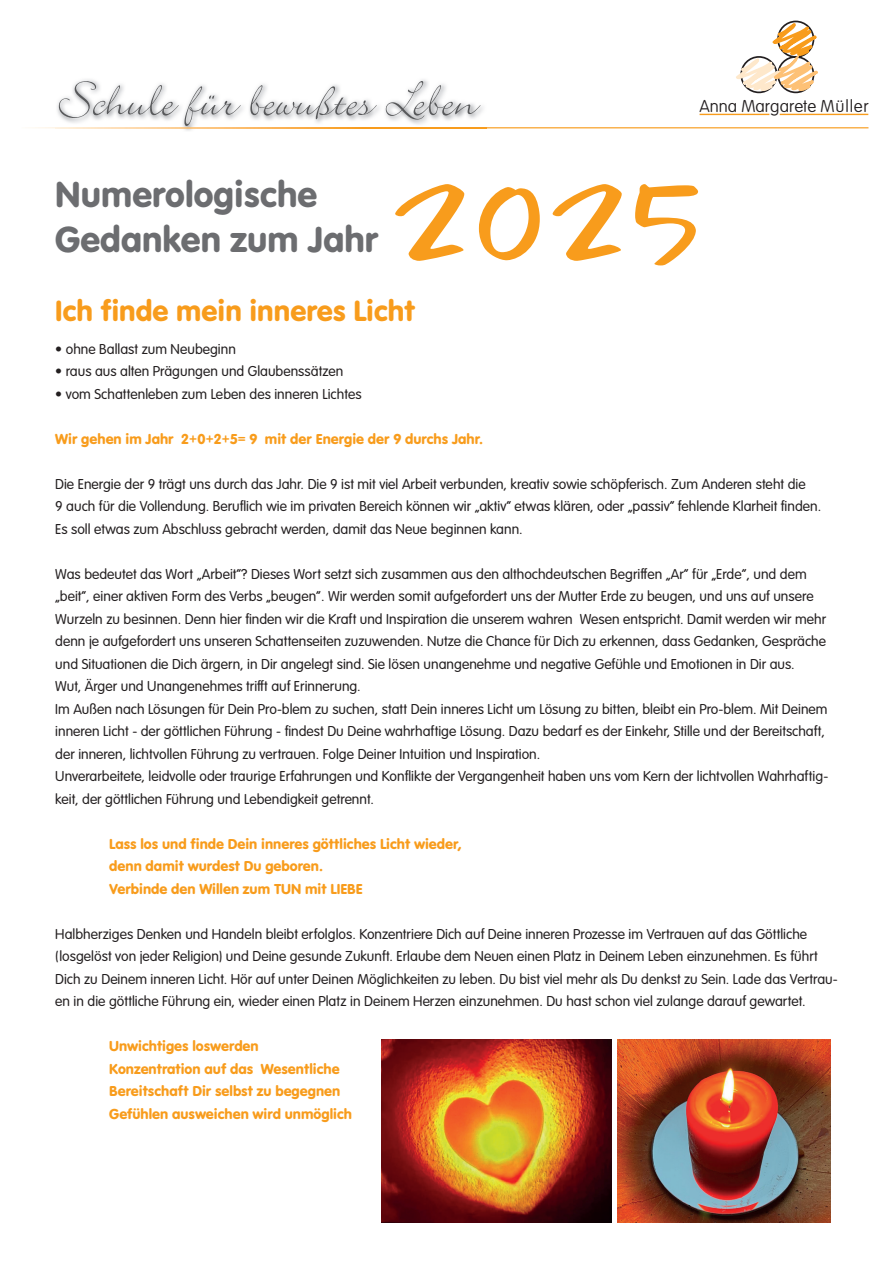
<style>
.page{position:relative;width:893px;height:1263px;background:#fff}
.page>*{position:absolute;margin:0;border:0;box-sizing:border-box;transform-origin:0 0}
.t1{font:300 149.25px "Chantal";color:#f89c1c}
.t2{font:54.9px "Bickley Script";color:#57585a}
.t3{font:37.5px/45px "VAG Rundschrift D";color:#6c6d70}
.t4{font:30.3px "VAG Rundschrift D";color:#f89c1c}
.t5{font:100 16.95px "VAG Rounded";color:#231f20}
.t6{font:300 15px/22.5px "VAG Rundschrift D";color:#231f20}
.t7{font:15px/22.5px "VAG Rundschrift D";color:#f89c1c}
</style>
<div class="page">
<svg style="left:736px;top:21px;width:82px;height:73px"></svg>
<hr style="left:780px;top:114px;width:88px;height:1px;background:#f89c1c">
<hr style="left:700px;top:114px;width:69px;height:1px;background:#f89c1c">
<img style="left:56px;top:79px;width:430px;height:52px">
<img style="left:59px;top:81px;width:422px;height:45px">
<svg style="left:35px;top:127px;width:833px;height:1px"></svg>
<img style="left:56px;top:127px;width:430px;height:1px">
<img style="left:382px;top:1039px;width:229px;height:183px">
<img style="left:617px;top:1039px;width:213px;height:183px">
<h2 class="t2" style="left:56px;top:73px;width:422px">Schule für bewußtes Leben</h2>
<p class="t5" style="left:699px;top:96px;width:171px">Anna Margarete Müller</p>
<h3 class="t3" style="left:55px;top:172px;width:325px">Numerologische<br>Gedanken zum Jahr</h3>
<h1 class="t1" style="left:395px;top:134px;width:316px">2025</h1>
<h3 class="t4" style="left:55px;top:293px;width:361px">Ich finde mein inneres Licht</h3>
<p class="t6" style="left:55px;top:338px;width:182px">• ohne Ballast zum Neubeginn</p>
<p class="t6" style="left:55px;top:360px;width:290px">• raus aus alten Prägungen und Glaubenssätzen</p>
<p class="t6" style="left:55px;top:383px;width:308px">• vom Schattenleben zum Leben des inneren Lichtes</p>
<p class="t7" style="left:55px;top:427px;width:429px">Wir gehen im Jahr 2+0+2+5= 9 mit der Energie der 9 durchs Jahr.</p>
<p class="t6" style="left:55px;top:473px;width:767px">Die Energie der 9 trägt uns durch das Jahr. Die 9 ist mit viel Arbeit verbunden, kreativ sowie schöpferisch. Zum Anderen steht die<br>9 auch für die Vollendung. Beruflich wie im privaten Bereich können wir „aktiv“ etwas klären, oder „passiv“ fehlende Klarheit finden.<br>Es soll etwas zum Abschluss gebracht werden, damit das Neue beginnen kann.</p>
<p class="t6" style="left:55px;top:563px;width:774px">Was bedeutet das Wort „Arbeit“? Dieses Wort setzt sich zusammen aus den althochdeutschen Begriffen „Ar“ für „Erde“, und dem „beit“, einer aktiven Form des Verbs „beugen“. Wir werden somit aufgefordert uns der Mutter Erde zu beugen, und uns auf unsere Wurzeln zu besinnen. Denn hier finden wir die Kraft und Inspiration die unserem wahren Wesen entspricht. Damit werden wir mehr denn je aufgefordert uns unseren Schattenseiten zuzuwenden. Nutze die Chance für Dich zu erkennen, dass Gedanken, Gespräche und Situationen die Dich ärgern, in Dir angelegt sind. Sie lösen unangenehme und negative Gefühle und Emotionen in Dir aus.<br>Wut, Ärger und Unangenehmes trifft auf Erinnerung.<br>Im Außen nach Lösungen für Dein Pro-blem zu suchen, statt Dein inneres Licht um Lösung zu bitten, bleibt ein Pro-blem. Mit Deinem inneren Licht - der göttlichen Führung - findest Du Deine wahrhaftige Lösung. Dazu bedarf es der Einkehr, Stille und der Bereitschaft, der inneren, lichtvollen Führung zu vertrauen. Folge Deiner Intuition und Inspiration.<br>Unverarbeitete, leidvolle oder traurige Erfahrungen und Konflikte der Vergangenheit haben uns vom Kern der lichtvollen Wahrhaftig&shy;keit, der göttlichen Führung und Lebendigkeit getrennt.</p>
<p class="t7" style="left:109px;top:832px;width:354px">Lass los und finde Dein inneres göttliches Licht wieder, denn damit wurdest Du geboren.<br>Verbinde den Willen zum TUN mit LIEBE</p>
<p class="t6" style="left:55px;top:923px;width:784px">Halbherziges Denken und Handeln bleibt erfolglos. Konzentriere Dich auf Deine inneren Prozesse im Vertrauen auf das Göttliche (losgelöst von jeder Religion) und Deine gesunde Zukunft. Erlaube dem Neuen einen Platz in Deinem Leben einzunehmen. Es führt Dich zu Deinem inneren Licht. Hör auf unter Deinen Möglichkeiten zu leben. Du bist viel mehr als Du denkst zu Sein. Lade das Vertrau&shy;en in die göttliche Führung ein, wieder einen Platz in Deinem Herzen einzunehmen. Du hast schon viel zulange darauf gewartet.</p>
<p class="t7" style="left:109px;top:1035px;width:244px">Unwichtiges loswerden Konzentration auf das Wesentliche Bereitschaft Dir selbst zu begegnen Gefühlen ausweichen wird unmöglich</p>
</div>
